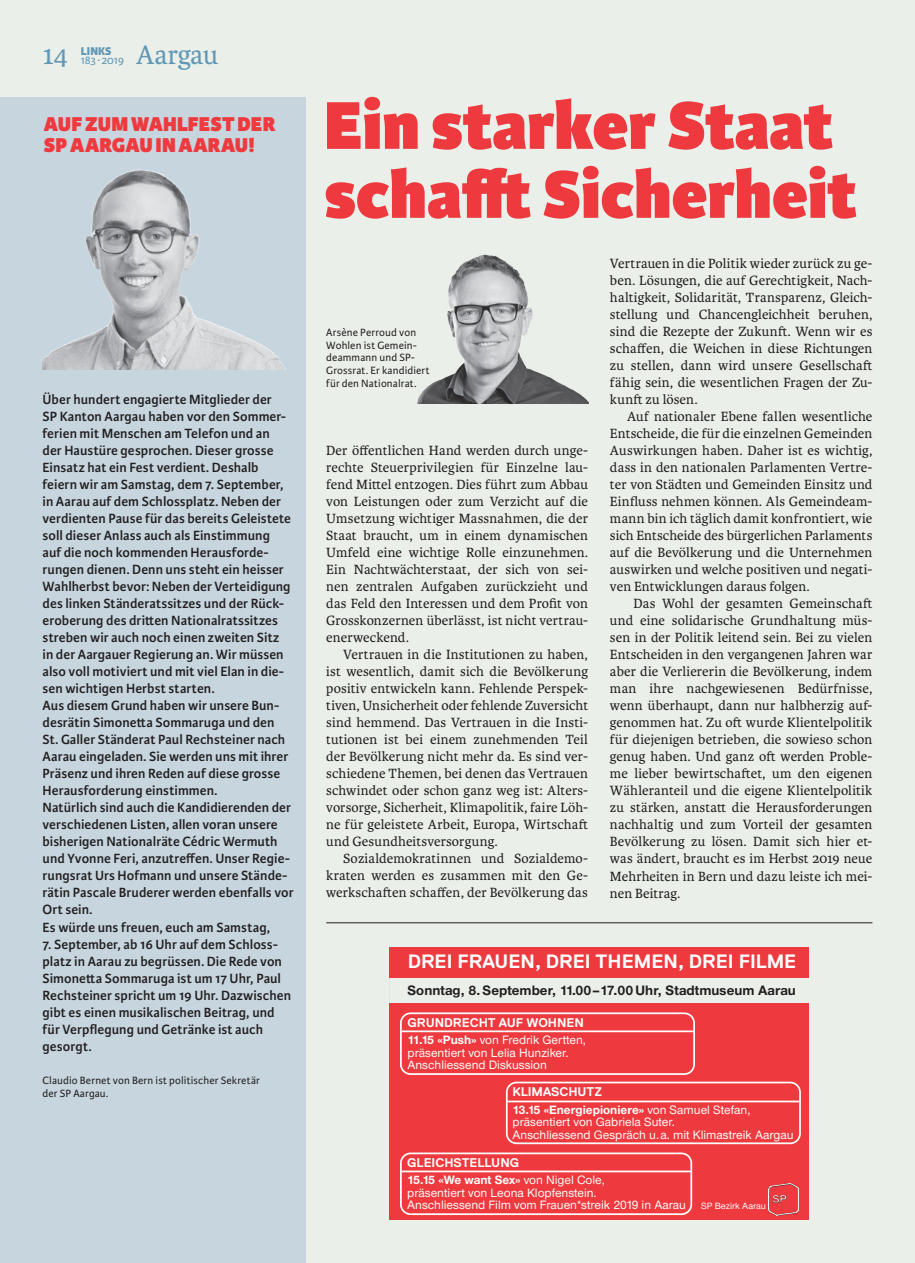
<style>
.page{position:relative;width:915px;height:1263px;background:#fff}
.page>*{position:absolute;margin:0;border:0;box-sizing:border-box;transform-origin:0 0}
.t1{font:800 72px/69px "Karmina Sans";letter-spacing:-.005em;color:#ee3a3e}
.t2{font:28.5px "Karmina";letter-spacing:-.005em;color:#6197b5}
.t3{font:800 21.3px/21.3px "Karmina Sans";letter-spacing:.005em;color:#ee3a3e}
.t4{font:700 19.35px "Replica";color:#fff}
.t5{font:14.25px/17px "Karmina";letter-spacing:.01em;color:#231f20;text-align:justify}
.t6{font:600 14.25px/17px "Karmina Sans";letter-spacing:.005em;color:#231f20}
.t7{font:700 14.25px "Nimbus San Nov";letter-spacing:.005em;color:#231f20}
.t8{font:500 12.6px/12.6px "Nimbus San Nov";color:#fff}
.t9{font:12.6px "Helvetica";color:#000}
.t10{font:700 12.6px "Replica";color:#fff}
.t11{font:12px "Karmina Sans";letter-spacing:-.02em;color:#6197b5}
.t12{font:800 12px "Karmina Sans";color:#6197b5}
.t13{font:11.25px/12.8px "Karmina Sans";letter-spacing:.015em;color:#231f20}
.s1{font-weight:700}
.s2{font-size:9.45px}
</style>
<div class="page">
<div style="left:0;top:0;width:914px;height:1263px;background:#eaf0e9"></div>
<div style="left:0;top:98px;width:305px;height:1165px;background:#c6d5de"></div>
<img style="left:417px;top:254px;width:171px;height:150px">
<img style="left:43px;top:169px;width:243px;height:201px">
<svg style="left:389px;top:947px;width:419px;height:273px;background:#ee5356"></svg>
<hr style="left:326px;top:922px;width:546px;height:1px;background:#231f20">
<p class="t11" style="left:81px;top:53px;width:45px">183 ∙ 2019</p>
<h2 class="t2" style="left:136px;top:39px;width:84px">Aargau</h2>
<h2 class="t2" style="left:43px;top:39px;width:27px">14</h2>
<p class="t12" style="left:81px;top:44px;width:32px">LINKS</p>
<h3 class="t3" style="left:44px;top:114px;width:233px">AUF ZUM WAHLFEST DER<br>SP AARGAU IN AARAU!</h3>
<p class="t6" style="left:43px;top:391px;width:252px">Über hundert engagierte Mitglieder der<br>SP Kanton Aargau haben vor den Sommer&shy;ferien mit Menschen am Telefon und an<br>der Haustüre gesprochen. Dieser grosse Einsatz hat ein Fest verdient. Deshalb feiern wir am Samstag, dem 7. September, in Aarau auf dem Schlossplatz. Neben der verdienten Pause für das bereits Geleistete soll dieser Anlass auch als Einstimmung<br>auf die noch kommenden Herausforde&shy;rungen dienen. Denn uns steht ein heisser Wahlherbst bevor: Neben der Verteidigung des linken Ständeratssitzes und der Rück&shy;eroberung des dritten Nationalratssitzes streben wir auch noch einen zweiten Sitz in der Aargauer Regierung an. Wir müssen also voll motiviert und mit viel Elan in die&shy;sen wichtigen Herbst starten.<br>Aus diesem Grund haben wir unsere Bun&shy;desrätin Simonetta Sommaruga und den St. Galler Ständerat Paul Rechsteiner nach Aarau eingeladen. Sie werden uns mit ihrer Präsenz und ihren Reden auf diese grosse Herausforderung einstimmen.<br>Natürlich sind auch die Kandidierenden der verschiedenen Listen, allen voran unsere bisherigen Nationalräte Cédric Wermuth und Yvonne Feri, anzutreffen. Unser Regie&shy;rungsrat Urs Hofmann und unsere Stände&shy;rätin Pascale Bruderer werden ebenfalls vor Ort sein.<br>Es würde uns freuen, euch am Samstag,</p>
<p class="t6" style="left:43px;top:936px;width:250px">7. September, ab 16 Uhr auf dem Schloss&shy;platz in Aarau zu begrüssen. Die Rede von Simonetta Sommaruga ist um 17 Uhr, Paul Rechsteiner spricht um 19 Uhr. Dazwischen gibt es einen musikalischen Beitrag, und für Verpflegung und Getränke ist auch gesorgt.</p>
<p class="t13" style="left:43px;top:1074px;width:219px">Claudio Bernet von Bern ist politischer Sekretär der SP Aargau.</p>
<h1 class="t1" style="left:324px;top:94px;width:534px">Ein starker Staat schafft Sicherheit</h1>
<p class="t5" style="left:609px;top:255px;width:264px">Vertrauen in die Politik wieder zurück zu ge&shy;ben. Lösungen, die auf Gerechtigkeit, Nach&shy;haltigkeit, Solidarität, Transparenz, Gleich&shy;stellung und Chancengleichheit beruhen, sind die Rezepte der Zukunft. Wenn wir es schaffen, die Weichen in diese Richtungen zu stellen, dann wird unsere Gesellschaft fähig sein, die wesentlichen Fragen der Zu&shy;kunft zu lösen.</p>
<p class="t5" style="left:609px;top:408px;width:264px;text-indent:17px">Auf nationaler Ebene fallen wesentliche Entscheide, die für die einzelnen Gemeinden Auswirkungen haben. Daher ist es wichtig, dass in den nationalen Parlamenten Vertre&shy;ter von Städten und Gemeinden Einsitz und Einfluss nehmen können. Als Gemeindeam&shy;mann bin ich täglich damit konfrontiert, wie sich Entscheide des bürgerlichen Parlaments auf die Bevölkerung und die Unternehmen auswirken und welche positiven und negati&shy;ven Entwicklungen daraus folgen.</p>
<p class="t5" style="left:609px;top:595px;width:264px;text-indent:24px">Das Wohl der gesamten Gemeinschaft und eine solidarische Grundhaltung müs&shy;sen in der Politik leitend sein. Bei zu vielen Entscheiden in den vergangenen Jahren war aber die Verliererin die Bevölkerung, indem man ihre nachgewiesenen Bedürfnisse, wenn überhaupt, dann nur halbherzig auf&shy;genommen hat. Zu oft wurde Klientelpolitik für diejenigen betrieben, die sowieso schon genug haben. Und ganz oft werden Proble&shy;me lieber bewirtschaftet, um den eigenen Wähleranteil und die eigene Klientelpolitik zu stärken, anstatt die Herausforderungen nachhaltig und zum Vorteil der gesamten Bevölkerung zu lösen. Damit sich hier et&shy;was ändert, braucht es im Herbst 2019 neue Mehrheiten in Bern und dazu leiste ich mei&shy;nen Beitrag.</p>
<p class="t13" style="left:326px;top:326px;width:105px">Arsène Perroud von<br>Wohlen ist Gemein&shy;deammann und SP-<br>Grossrat. Er kandidiert für den Nationalrat.</p>
<p class="t5" style="left:326px;top:442px;width:263px">Der öffentlichen Hand werden durch unge&shy;rechte Steuerprivilegien für Einzelne lau&shy;fend Mittel entzogen. Dies führt zum Abbau von Leistungen oder zum Verzicht auf die Umsetzung wichtiger Massnahmen, die der Staat braucht, um in einem dynamischen Umfeld eine wichtige Rolle einzunehmen.<br>Ein Nachtwächterstaat, der sich von sei&shy;nen zentralen Aufgaben zurückzieht und das Feld den Interessen und dem Profit von Grosskonzernen überlässt, ist nicht vertrau&shy;enerweckend.</p>
<p class="t5" style="left:326px;top:646px;width:263px;text-indent:17px">Vertrauen in die Institutionen zu haben, ist wesentlich, damit sich die Bevölkerung positiv entwickeln kann. Fehlende Perspek&shy;tiven, Unsicherheit oder fehlende Zuversicht sind hemmend. Das Vertrauen in die Insti&shy;tutionen ist bei einem zunehmenden Teil der Bevölkerung nicht mehr da. Es sind ver&shy;schiedene Themen, bei denen das Vertrauen schwindet oder schon ganz weg ist: Alters&shy;vorsorge, Sicherheit, Klimapolitik, faire Löh&shy;ne für geleistete Arbeit, Europa, Wirtschaft und Gesundheitsversorgung.</p>
<p class="t5" style="left:326px;top:850px;width:263px;text-indent:17px">Sozialdemokratinnen und Sozialdemo&shy;kraten werden es zusammen mit den Ge&shy;werkschaften schaffen, der Bevölkerung das</p>
<p class="t9" style="left:393px;top:887px;width:406px">ins_links_8_19_die drei frauen. 3.qxp_Layout 1 04.08.19 22:48 Seite 1</p>
<h3 class="t4" style="left:407px;top:951px;width:390px">DREI FRAUEN, DREI THEMEN, DREI FILME</h3>
<p class="t7" style="left:407px;top:982px;width:389px">Sonntag, 8. September, 11.00–17.00Uhr, Stadtmuseum Aarau</p>
<p class="t10" style="left:407px;top:1015px;width:178px">GRUNDRECHT AUF WOHNEN</p>
<p class="t8" style="left:407px;top:1033px;width:180px"><span class="s1">11.15 «Push»</span> von Fredrik Gertten, präsentiert von Lelia Hunziker.<br>Anschliessend Diskussion</p>
<p class="t10" style="left:512px;top:1085px;width:91px">KLIMASCHUTZ</p>
<p class="t8" style="left:512px;top:1103px;width:282px"><span class="s1">13.15 «Energiepioniere»</span> von Samuel Stefan, präsentiert von Gabriela Suter.<br>Anschliessend Gespräch u.a. mit Klimastreik Aargau</p>
<p class="t10" style="left:407px;top:1155px;width:113px">GLEICHSTELLUNG</p>
<p class="t8" style="left:407px;top:1173px;width:360px"><span class="s1">15.15 «We want Sex»</span> von Nigel Cole,<br>präsentiert von Leona Klopfenstein.<br>Anschliessend Film vom Frauen*streik 2019 in Aarau <span class="s2">SP Bezirk Aarau</span></p>
</div>
